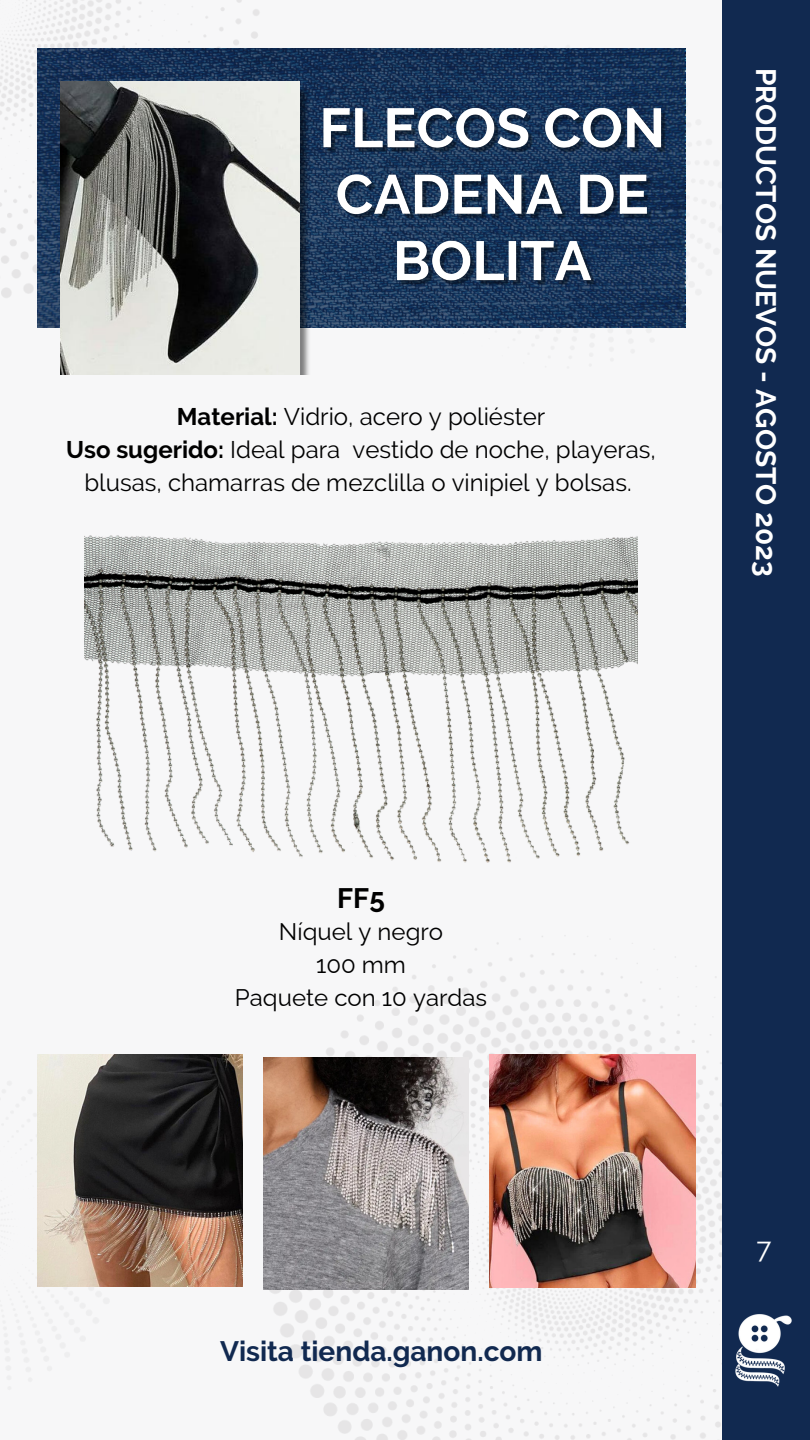
<style>
.page{position:relative;width:810px;height:1440px;background:#fff}
.page>*{position:absolute;margin:0;border:0;box-sizing:border-box;transform-origin:0 0}
.t1{font:700 28px "Raleway";color:#fff}
.t2{font:700 28px "Raleway";color:#112950}
.t3{font:700 28px "Raleway";color:#000}
.t4{font:28px "Raleway";color:#fff}
.t5{font:24px/33px "Raleway";color:#000;text-align:center}
.s1{font-weight:700}
</style>
<div class="page">
<img style="left:0;top:0;width:722px;height:1440px">
<div style="left:722px;top:0;width:88px;height:1440px;background:#112950"></div>
<svg style="left:37px;top:48px;width:648px;height:280px;background:#1a365b"></svg>
<img style="left:61px;top:81px;width:252px;height:294px">
<img style="left:84px;top:520px;width:554px;height:352px">
<img style="left:61px;top:81px;width:238px;height:293px">
<img style="left:37px;top:1055px;width:206px;height:232px">
<img style="left:263px;top:1057px;width:206px;height:233px">
<img style="left:490px;top:1055px;width:205px;height:232px">
<img style="left:320px;top:97px;width:348px;height:197px">
<img style="left:735px;top:1314px;width:57px;height:73px">
<p class="t5" style="left:177px;top:400px;width:370px"><span class="s1">Material:</span> Vidrio, acero y poliéster</p>
<p class="t5" style="left:66px;top:433px;width:591px"><span class="s1">Uso sugerido:</span> Ideal para vestido de noche, playeras, blusas, chamarras de mezclilla o vinipiel y bolsas.</p>
<p class="t1" style="left:783px;top:68px;width:510px;rotate:90deg">PRODUCTOS NUEVOS - AGOSTO 2023</p>
<p class="t3" style="left:337px;top:882px;width:49px">FF5</p>
<p class="t5" style="left:279px;top:915px;width:166px">Níquel y negro</p>
<p class="t5" style="left:316px;top:948px;width:91px">100 mm</p>
<p class="t5" style="left:235px;top:981px;width:254px">Paquete con 10 yardas</p>
<p class="t2" style="left:220px;top:1335px;width:324px">Visita tienda.ganon.com</p>
<p class="t4" style="left:756px;top:1232px;width:16px">7</p>
</div>
